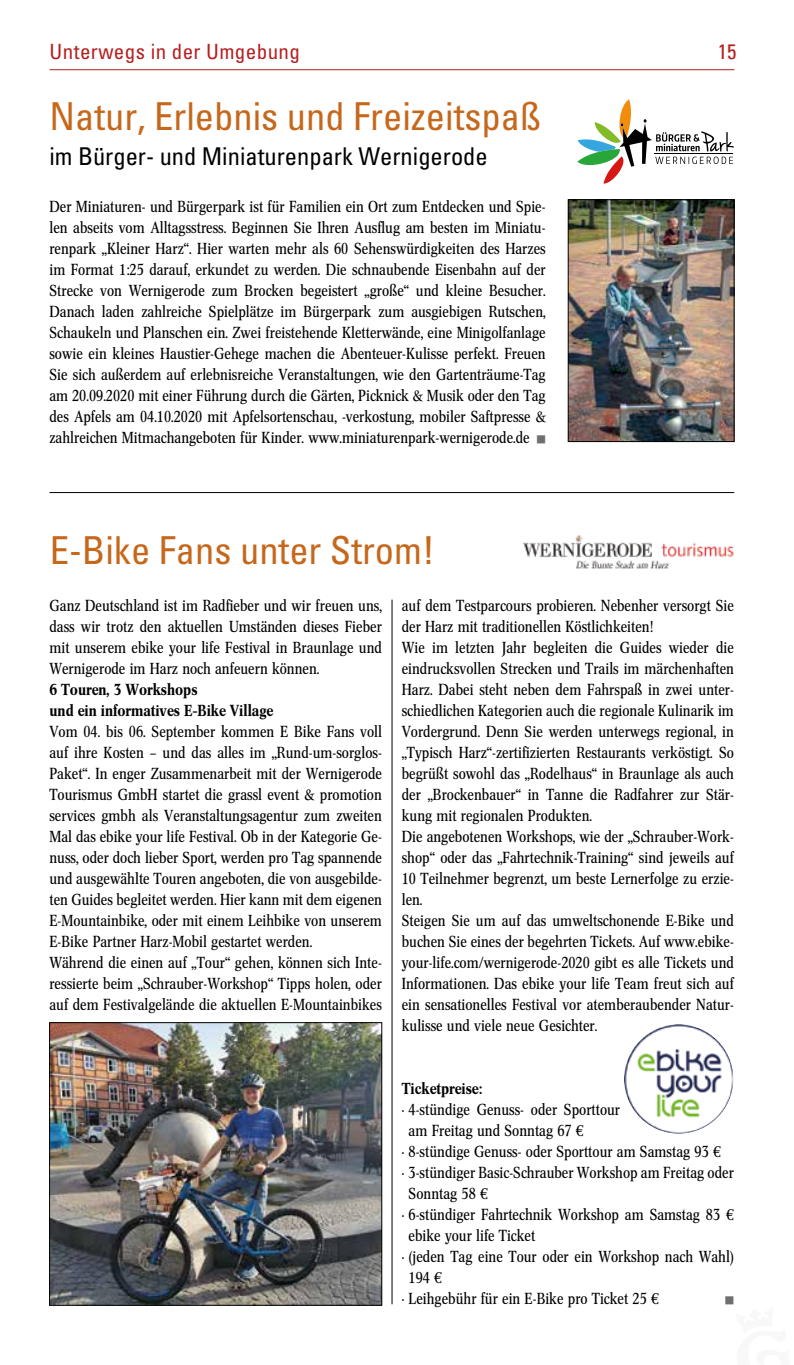
<style>
.page{position:relative;width:794px;height:1365px;background:#fff}
.page>*{position:absolute;margin:0;border:0;box-sizing:border-box;transform-origin:0 0}
.t1{font:condensed 38.5px "Univers";color:#c6681c}
.t2{font:condensed 24.5px "Univers";color:#000}
.t3{font:condensed 21px "Univers";letter-spacing:.02em;color:#b51f1f}
.t4{font:15.75px/21px "Concorde Nova";color:#000;text-align:justify}
.t5{font:500 15.75px/21px "Concorde Nova";color:#000}
.t6{font:8.75px "Zapf Dingbats IT Cby BT";color:#706f6f}
.s1{color:#706f6f}
.s2{font-family:"Euro Serif"}
</style>
<div class="page">
<hr style="left:50px;top:69px;width:684px;height:1px;background:#b51f1f">
<hr style="left:49px;top:492px;width:685px;height:1px;background:#000">
<img style="left:570px;top:201px;width:162px;height:238px">
<div style="left:568px;top:199px;width:166px;height:242px;border:1px solid #000"></div>
<img style="left:51px;top:1024px;width:329px;height:279px">
<div style="left:49px;top:1022px;width:333px;height:283px;border:1px solid #000"></div>
<hr style="left:392px;top:599px;width:1px;height:704px;background:#000">
<img style="left:523px;top:535px;width:211px;height:34px">
<img style="left:624px;top:1024px;width:109px;height:109px;border-radius:55px">
<svg style="left:577px;top:99px;width:157px;height:85px"></svg>
<h3 class="t3" style="left:50px;top:38px;width:252px">Unterwegs in der Umgebung</h3>
<h3 class="t3" style="left:717px;top:38px;width:20px">15</h3>
<h1 class="t1" style="left:49px;top:92px;width:493px">Natur, Erlebnis und Freizeitspaß</h1>
<h2 class="t2" style="left:49px;top:140px;width:440px">im Bürger- und Miniaturenpark Wernigerode</h2>
<p class="t4" style="left:49px;top:196px;width:498px">Der Miniaturen- und Bürgerpark ist für Familien ein Ort zum Entdecken und Spie&shy;len abseits vom Alltagsstress. Beginnen Sie Ihren Ausflug am besten im Miniatu&shy;renpark „Kleiner Harz“. Hier warten mehr als 60 Sehenswürdigkeiten des Harzes im Format 1:25 darauf, erkundet zu werden. Die schnaubende Eisenbahn auf der Strecke von Wernigerode zum Brocken begeistert „große“ und kleine Besucher.<br>Danach laden zahlreiche Spielplätze im Bürgerpark zum ausgiebigen Rutschen, Schaukeln und Planschen ein. Zwei freistehende Kletterwände, eine Minigolfanlage sowie ein kleines Haustier-Gehege machen die Abenteuer-Kulisse perfekt. Freuen Sie sich außerdem auf erlebnisreiche Veranstaltungen, wie den Gartenträume-Tag am 20.09.2020 mit einer Führung durch die Gärten, Picknick &amp; Musik oder den Tag des Apfels am 04.10.2020 mit Apfelsortenschau, -verkostung, mobiler Saftpresse &amp; zahlreichen Mitmachangeboten für Kinder. www.miniaturenpark-wernigerode.de <span class="s1">■</span></p>
<h1 class="t1" style="left:50px;top:526px;width:386px">E-Bike Fans unter Strom!</h1>
<p class="t4" style="left:49px;top:595px;width:334px">Ganz Deutschland ist im Radfieber und wir freuen uns, dass wir trotz den aktuellen Umständen dieses Fieber mit unserem ebike your life Festival in Braunlage und Wernigerode im Harz noch anfeuern können.</p>
<p class="t5" style="left:49px;top:679px;width:225px">6 Touren, 3 Workshops<br>und ein informatives E-Bike Village</p>
<p class="t4" style="left:49px;top:721px;width:334px;text-align:left">Vom 04. bis 06. September kommen E Bike Fans voll auf ihre Kosten – und das alles im „Rund-um-sorglos-Paket“. In enger Zusammenarbeit mit der Wernigerode Tourismus GmbH startet die grassl event &amp; promotion services gmbh als Veranstaltungsagentur zum zweiten Mal das ebike your life Festival. Ob in der Kategorie Ge&shy;nuss, oder doch lieber Sport, werden pro Tag spannende und ausgewählte Touren angeboten, die von ausgebilde&shy;ten Guides begleitet werden. Hier kann mit dem eigenen E-Mountainbike, oder mit einem Leihbike von unserem E-Bike Partner Harz-Mobil gestartet werden.<br>Während die einen auf „Tour“ gehen, können sich Inte&shy;ressierte beim „Schrauber-Workshop“ Tipps holen, oder auf dem Festivalgelände die aktuellen E-Mountainbikes</p>
<p class="t4" style="left:402px;top:595px;width:334px;text-align:left">auf dem Testparcours probieren. Nebenher versorgt Sie der Harz mit traditionellen Köstlichkeiten!<br>Wie im letzten Jahr begleiten die Guides wieder die eindrucksvollen Strecken und Trails im märchenhaften Harz. Dabei steht neben dem Fahrspaß in zwei unter&shy;schiedlichen Kategorien auch die regionale Kulinarik im Vordergrund. Denn Sie werden unterwegs regional, in „Typisch Harz“-zertifizierten Restaurants verköstigt. So begrüßt sowohl das „Rodelhaus“ in Braunlage als auch der „Brockenbauer“ in Tanne die Radfahrer zur Stär&shy;kung mit regionalen Produkten.<br>Die angebotenen Workshops, wie der „Schrauber-Work&shy;shop“ oder das „Fahrtechnik-Training“ sind jeweils auf 10 Teilnehmer begrenzt, um beste Lernerfolge zu erzie&shy;len.<br>Steigen Sie um auf das umweltschonende E-Bike und buchen Sie eines der begehrten Tickets. Auf www.ebike&shy;your-life.com/wernigerode-2020 gibt es alle Tickets und Informationen. Das ebike your life Team freut sich auf ein sensationelles Festival vor atemberaubender Natur&shy;kulisse und viele neue Gesichter.</p>
<p class="t5" style="left:402px;top:1078px;width:82px">Ticketpreise:</p>
<p class="t4" style="left:402px;top:1099px;width:220px">· 4-stündige Genuss- oder Sporttour</p>
<p class="t4" style="left:408px;top:1120px;width:177px">am Freitag und Sonntag 67 <span class="s2">E</span></p>
<p class="t4" style="left:402px;top:1141px;width:320px">· 8-stündige Genuss- oder Sporttour am Samstag 93 <span class="s2">E</span></p>
<p class="t4" style="left:402px;top:1162px;width:334px">· 3-stündiger Basic-Schrauber Workshop am Freitag oder</p>
<p class="t4" style="left:408px;top:1183px;width:81px">Sonntag 58 <span class="s2">E</span></p>
<p class="t4" style="left:402px;top:1204px;width:334px">· 6-stündiger Fahrtechnik Workshop am Samstag 83 <span class="s2">E</span></p>
<p class="t4" style="left:408px;top:1225px;width:128px">ebike your life Ticket</p>
<p class="t4" style="left:402px;top:1246px;width:333px">· (jeden Tag eine Tour oder ein Workshop nach Wahl)</p>
<p class="t4" style="left:408px;top:1267px;width:35px">194 <span class="s2">E</span></p>
<p class="t4" style="left:402px;top:1288px;width:258px">· Leihgebühr für ein E-Bike pro Ticket 25 <span class="s2">E</span></p>
<p class="t6" style="left:725px;top:1296px;width:10px">■</p>
</div>
